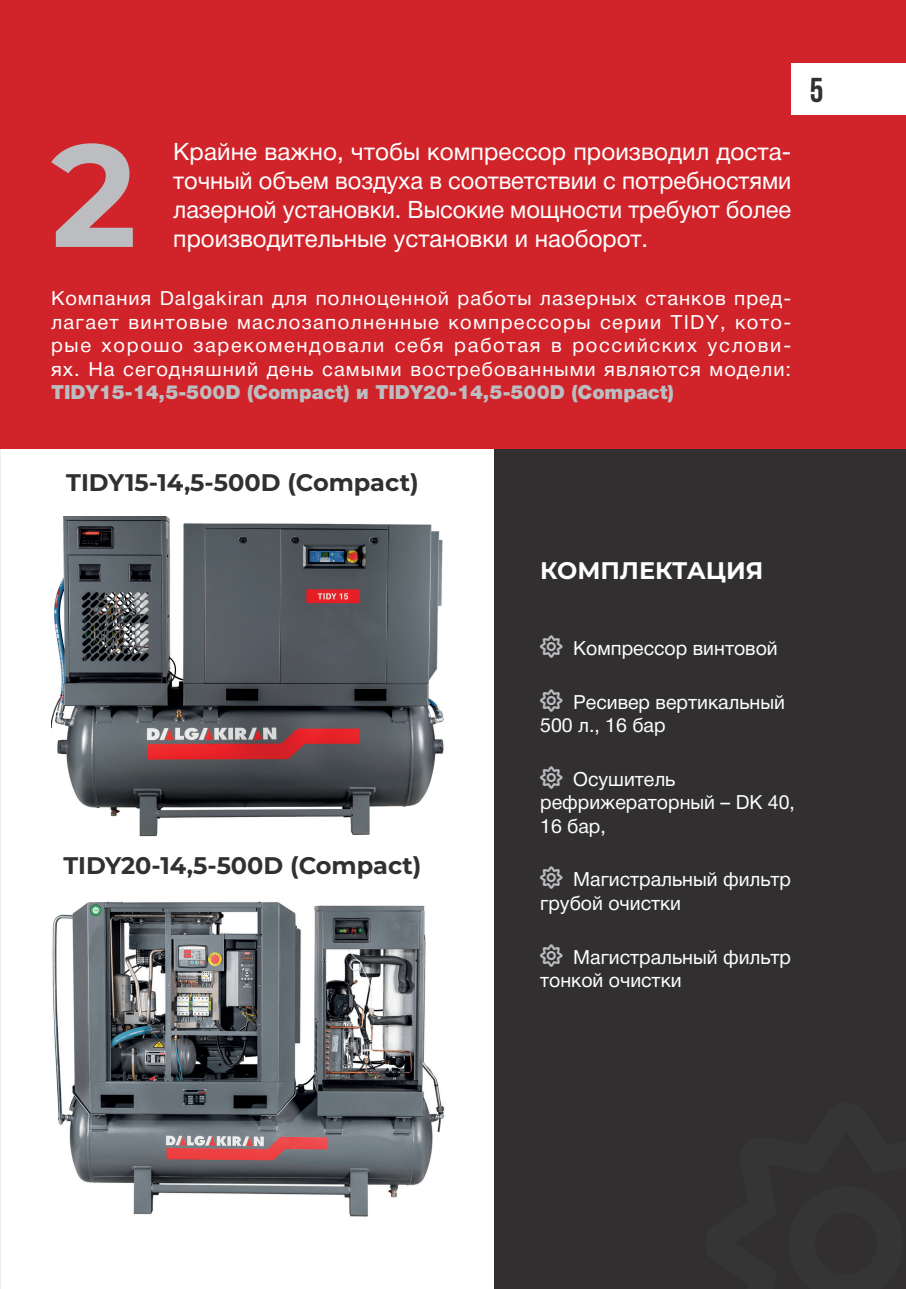
<style>
.page{position:relative;width:906px;height:1289px;background:#fff}
.page>*{position:absolute;margin:0;border:0;box-sizing:border-box;transform-origin:0 0}
.t1{font:700 145.5px "Montserrat";color:#bcbdc0}
.t2{font:700 34.5px "Bebas Neue";color:#312f30}
.Основной{font:24px/28.8px "Helvetica Neue Cyr";color:#fff;text-align:justify}
.Заголовок{font:700 24px "Montserrat";color:#312f30}
.Заголовок-2{font:700 24px "Montserrat";color:#fff}
.Основной-2{font:19.5px/23.4px "Helvetica Neue Cyr";color:#fff}
.s1{font-weight:900;color:#bcbdc0}
</style>
<div class="page">
<div style="left:494px;top:448px;width:412px;height:840px;background:#312f30"></div>
<div style="left:0;top:0;width:906px;height:448px;background:#d1232a"></div>
<div style="left:791px;top:64px;width:115px;height:51px;background:#fff"></div>
<img style="left:52px;top:901px;width:393px;height:316px">
<img style="left:51px;top:516px;width:393px;height:320px">
<svg style="left:705px;top:1288px;width:201px;height:1px"></svg>
<p class="t1" style="left:51px;top:90px;width:87px">2</p>
<p class="Основной" style="left:173px;top:138px;width:619px">Крайне важно, чтобы компрессор производил доста&shy;точный объем воздуха в соответствии с потребностями лазерной установки. Высокие мощности требуют более производительные установки и наоборот.</p>
<p class="Основной-2" style="left:51px;top:287px;width:741px;text-align:justify">Компания Dalgakiran для полноценной работы лазерных станков пред&shy;лагает винтовые маслозаполненные компрессоры серии TIDY, кото&shy;рые хорошо зарекомендовали себя работая в российских услови&shy;ях. На сегодняшний день самыми востребованными являются модели:<br><span class="s1">TIDY15-14,5-500D (Compact) и TIDY20-14,5-500D (Compact)</span></p>
<p class="t2" style="left:810px;top:71px;width:15px">5</p>
<p class="Заголовок" style="left:66px;top:465px;width:354px">TIDY15-14,5-500D (Compact)</p>
<p class="Заголовок" style="left:63px;top:848px;width:360px">TIDY20-14,5-500D (Compact)</p>
<p class="Заголовок-2" style="left:540px;top:553px;width:225px">КОМПЛЕКТАЦИЯ</p>
<p class="Основной-2" style="left:573px;top:636px;width:206px">Компрессор винтовой</p>
<p class="Основной-2" style="left:540px;top:690px;width:246px;text-indent:33px">Ресивер вертикальный<br>500 л., 16 бар</p>
<p class="Основной-2" style="left:540px;top:767px;width:256px;text-indent:33px">Осушитель рефрижераторный – DK 40,<br>16 бар,</p>
<p class="Основной-2" style="left:540px;top:868px;width:252px;text-indent:33px">Магистральный фильтр грубой очистки</p>
<p class="Основной-2" style="left:540px;top:945px;width:252px;text-indent:33px">Магистральный фильтр тонкой очистки</p>
</div>
